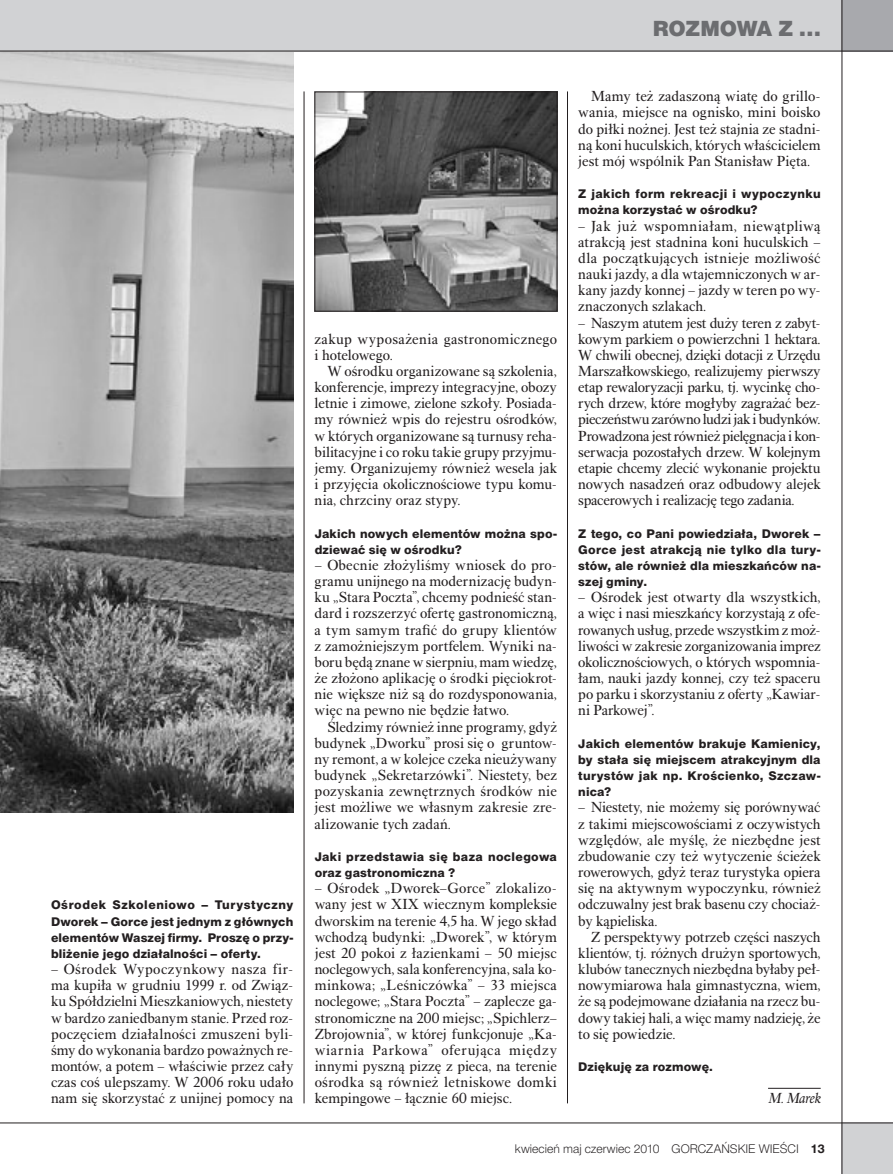
<style>
.page{position:relative;width:893px;height:1174px;background:#fff}
.page>*{position:absolute;margin:0;border:0;box-sizing:border-box;transform-origin:0 0}
.t1{font:21px "Switzer EFN Black";color:#6c6d70}
.t2{font:15px/16.2px "Alpha Book EFN";letter-spacing:-.005em;color:#231f20;text-align:justify}
.t3{font:15px/16.2px "Alpha Book EFN";letter-spacing:.015em;color:#231f20}
.t4{font:italic 15px "Alpha Book EFN";letter-spacing:-.005em;color:#231f20}
.t5{font:12px/16.2px "Switzer EFN Heavy";letter-spacing:.01em;color:#231f20;text-align:justify}
.t6{font:12px "Switzer EFN Light";color:#231f20}
.s1{font-family:"Switzer EFN";font-weight:700}
</style>
<div class="page">
<div style="left:0;top:0;width:893px;height:51px;background:#d1d2d4"></div>
<div style="left:842px;top:1123px;width:51px;height:51px;background:#d1d2d4"></div>
<div style="left:842px;top:0;width:51px;height:51px;background:#a8a9ad"></div>
<img style="left:0;top:52px;width:293px;height:760px">
<hr style="left:768px;top:1088px;width:53px;height:1px;background:#231f20">
<img style="left:317px;top:94px;width:238px;height:215px">
<div style="left:315px;top:92px;width:242px;height:219px;border:1px solid #231f20"></div>
<hr style="left:0;top:1122px;width:893px;height:1px;background:#231f20">
<hr style="left:0;top:51px;width:893px;height:1px;background:#231f20">
<hr style="left:842px;top:0;width:1px;height:1174px;background:#231f20">
<hr style="left:567px;top:91px;width:1px;height:1012px;background:#231f20">
<hr style="left:304px;top:91px;width:1px;height:1012px;background:#231f20">
<h1 class="t1" style="left:653px;top:17px;width:169px">ROZMOWA Z …</h1>
<p class="t5" style="left:51px;top:897px;width:244px">Ośrodek Szkoleniowo – Turystyczny Dworek – Gorce jest jednym z głównych elementów Waszej firmy. Proszę o przy&shy;bliżenie jego działalności – oferty.</p>
<p class="t2" style="left:51px;top:961px;width:244px">– Ośrodek Wypoczynkowy nasza fir&shy;ma kupiła w grudniu 1999 r. od Związ&shy;ku Spółdzielni Mieszkaniowych, niestety w bardzo zaniedbanym stanie. Przed roz&shy;poczęciem działalności zmuszeni byli&shy;śmy do wykonania bardzo poważnych re&shy;montów, a potem – właściwie przez cały czas coś ulepszamy. W 2006 roku udało nam się skorzystać z unijnej pomocy na</p>
<p class="t2" style="left:578px;top:88px;width:244px;text-indent:13px">Mamy też zadaszoną wiatę do grillo&shy;wania, miejsce na ognisko, mini boisko do piłki nożnej. Jest też stajnia ze stadni&shy;ną koni huculskich, których właścicielem jest mój wspólnik Pan Stanisław Pięta.</p>
<p class="t5" style="left:578px;top:186px;width:244px">Z jakich form rekreacji i wypoczynku można korzystać w ośrodku?</p>
<p class="t2" style="left:578px;top:218px;width:244px">– Jak już wspomniałam, niewątpliwą atrakcją jest stadnina koni huculskich – dla początkujących istnieje możliwość nauki jazdy, a dla wtajemniczonych w ar&shy;kany jazdy konnej – jazdy w teren po wy&shy;znaczonych szlakach.</p>
<p class="t2" style="left:578px;top:315px;width:244px">– Naszym atutem jest duży teren z zabyt&shy;kowym parkiem o powierzchni 1 hektara.<br>W chwili obecnej, dzięki dotacji z Urzędu Marszałkowskiego, realizujemy pierwszy etap rewaloryzacji parku, tj. wycinkę cho&shy;rych drzew, które mogłyby zagrażać bez&shy;pieczeństwu zarówno ludzi jak i budynków.<br>Prowadzona jest również pielęgnacja i kon&shy;serwacja pozostałych drzew. W kolejnym etapie chcemy zlecić wykonanie projektu nowych nasadzeń oraz odbudowy alejek spacerowych i realizację tego zadania.</p>
<p class="t5" style="left:578px;top:525px;width:244px">Z tego, co Pani powiedziała, Dworek – Gorce jest atrakcją nie tylko dla tury&shy;stów, ale również dla mieszkańców na&shy;szej gminy.</p>
<p class="t2" style="left:578px;top:589px;width:244px">– Ośrodek jest otwarty dla wszystkich, a więc i nasi mieszkańcy korzystają z ofe&shy;rowanych usług, przede wszystkim z moż&shy;liwości w zakresie zorganizowania imprez okolicznościowych, o których wspomnia&shy;łam, nauki jazdy konnej, czy też spaceru po parku i skorzystaniu z oferty „Kawiar&shy;ni Parkowej”.</p>
<p class="t5" style="left:578px;top:735px;width:244px">Jakich elementów brakuje Kamienicy, by stała się miejscem atrakcyjnym dla turystów jak np. Krościenko, Szczaw&shy;nica?</p>
<p class="t2" style="left:578px;top:799px;width:244px">– Niestety, nie możemy się porównywać z takimi miejscowościami z oczywistych względów, ale myślę, że niezbędne jest zbudowanie czy też wytyczenie ścieżek rowerowych, gdyż teraz turystyka opiera się na aktywnym wypoczynku, również odczuwalny jest brak basenu czy chociaż&shy;by kąpieliska.</p>
<p class="t2" style="left:578px;top:929px;width:244px;text-indent:13px">Z perspektywy potrzeb części naszych klientów, tj. różnych drużyn sportowych, klubów tanecznych niezbędna byłaby peł&shy;nowymiarowa hala gimnastyczna, wiem, że są podejmowane działania na rzecz bu&shy;dowy takiej hali, a więc mamy nadzieję, że to się powiedzie.</p>
<p class="t5" style="left:578px;top:1058px;width:136px">Dziękuję za rozmowę.</p>
<p class="t4" style="left:768px;top:1089px;width:54px">M. Marek</p>
<p class="t6" style="left:515px;top:1141px;width:312px">kwiecień maj czerwiec 2010 Gorczańskie Wieści <span class="s1">13</span></p>
<p class="t3" style="left:315px;top:331px;width:244px">zakup wyposażenia gastronomicznego i hotelowego.</p>
<p class="t2" style="left:315px;top:363px;width:244px;text-indent:13px">W ośrodku organizowane są szkolenia, konferencje, imprezy integracyjne, obozy letnie i zimowe, zielone szkoły. Posiada&shy;my również wpis do rejestru ośrodków, w których organizowane są turnusy reha&shy;bilitacyjne i co roku takie grupy przyjmu&shy;jemy. Organizujemy również wesela jak i przyjęcia okolicznościowe typu komu&shy;nia, chrzciny oraz stypy.</p>
<p class="t5" style="left:315px;top:525px;width:244px">Jakich nowych elementów można spo&shy;dziewać się w ośrodku?</p>
<p class="t2" style="left:315px;top:557px;width:244px">– Obecnie złożyliśmy wniosek do pro&shy;gramu unijnego na modernizację budyn&shy;ku „Stara Poczta”, chcemy podnieść stan&shy;dard i rozszerzyć ofertę gastronomiczną, a tym samym trafić do grupy klientów z zamożniejszym portfelem. Wyniki na&shy;boru będą znane w sierpniu, mam wiedzę, że złożono aplikację o środki pięciokrot&shy;nie większe niż są do rozdysponowania, więc na pewno nie będzie łatwo.</p>
<p class="t2" style="left:315px;top:719px;width:244px;text-indent:13px">Śledzimy również inne programy, gdyż budynek „Dworku” prosi się o gruntow&shy;ny remont, a w kolejce czeka nieużywany budynek „Sekretarzówki”. Niestety, bez pozyskania zewnętrznych środków nie jest możliwe we własnym zakresie zre&shy;alizowanie tych zadań.</p>
<p class="t5" style="left:315px;top:848px;width:244px">Jaki przedstawia się baza noclegowa oraz gastronomiczna ?</p>
<p class="t2" style="left:315px;top:880px;width:244px">– Ośrodek „Dworek–Gorce” zlokalizo&shy;wany jest w XIX wiecznym kompleksie dworskim na terenie 4,5 ha. W jego skład wchodzą budynki: „Dworek”, w którym jest 20 pokoi z łazienkami – 50 miejsc noclegowych, sala konferencyjna, sala ko&shy;minkowa; „Leśniczówka” – 33 miejsca noclegowe; „Stara Poczta” – zaplecze ga&shy;stronomiczne na 200 miejsc; „Spichlerz– Zbrojownia”, w której funkcjonuje „Ka&shy;wiarnia Parkowa” oferująca między innymi pyszną pizzę z pieca, na terenie ośrodka są również letniskowe domki kempingowe – łącznie 60 miejsc.</p>
</div>
